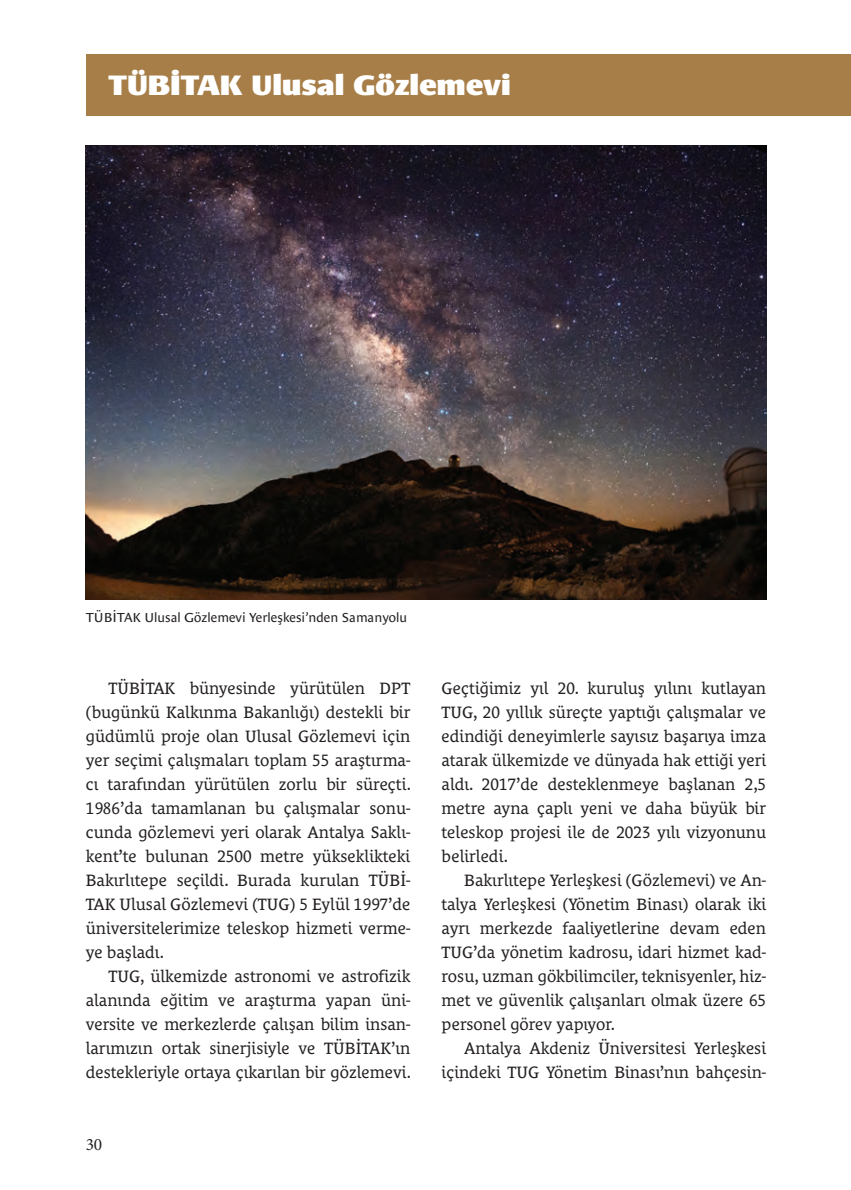
<style>
.page{position:relative;width:851px;height:1190px;background:#fff}
.page>*{position:absolute;margin:0;border:0;box-sizing:border-box;transform-origin:0 0}
.t1{font:900 28.8px "Le Monde Sans Pro";color:#fff}
.t2{font:17.4px "Minion Pro";color:#231f20}
.t3{font:16.8px/24px "Le Monde Courrier Pro";color:#231f20;text-align:justify}
.t4{font:13.4px "Le Monde Sans Pro";color:#231f20}
</style>
<div class="page">
<div style="left:86px;top:55px;width:765px;height:61px;background:#a77e47"></div>
<img style="left:86px;top:146px;width:680px;height:453px">
<h1 class="t1" style="left:108px;top:64px;width:404px">TÜBİTAK Ulusal Gözlemevi</h1>
<p class="t4" style="left:86px;top:607px;width:323px">TÜBİTAK Ulusal Gözlemevi Yerleşkesi’nden Samanyolu</p>
<p class="t3" style="left:86px;top:674px;width:327px;text-indent:23px">TÜBİTAK bünyesinde yürütülen DPT (bugünkü Kalkınma Bakanlığı) destekli bir güdümlü proje olan Ulusal Gözlemevi için yer seçimi çalışmaları toplam 55 araştırma&shy;cı tarafından yürütülen zorlu bir süreçti.<br>1986’da tamamlanan bu çalışmalar sonu&shy;cunda gözlemevi yeri olarak Antalya Saklı&shy;kent’te bulunan 2500 metre yükseklikteki Bakırlıtepe seçildi. Burada kurulan TÜBİ-TAK Ulusal Gözlemevi (TUG) 5 Eylül 1997’de üniversitelerimize teleskop hizmeti verme&shy;ye başladı.</p>
<p class="t3" style="left:86px;top:962px;width:327px;text-indent:23px">TUG, ülkemizde astronomi ve astrofizik alanında eğitim ve araştırma yapan üni&shy;versite ve merkezlerde çalışan bilim insan&shy;larımızın ortak sinerjisiyle ve TÜBİTAK’ın destekleriyle ortaya çıkarılan bir gözlemevi.</p>
<p class="t2" style="left:86px;top:1133px;width:18px">30</p>
<p class="t3" style="left:442px;top:674px;width:326px">Geçtiğimiz yıl 20. kuruluş yılını kutlayan TUG, 20 yıllık süreçte yaptığı çalışmalar ve edindiği deneyimlerle sayısız başarıya imza atarak ülkemizde ve dünyada hak ettiği yeri aldı. 2017’de desteklenmeye başlanan 2,5 metre ayna çaplı yeni ve daha büyük bir teleskop projesi ile de 2023 yılı vizyonunu belirledi.</p>
<p class="t3" style="left:442px;top:867px;width:326px;text-indent:23px">Bakırlıtepe Yerleşkesi (Gözlemevi) ve An&shy;talya Yerleşkesi (Yönetim Binası) olarak iki ayrı merkezde faaliyetlerine devam eden TUG’da yönetim kadrosu, idari hizmet kad&shy;rosu, uzman gökbilimciler, teknisyenler, hiz&shy;met ve güvenlik çalışanları olmak üzere 65 personel görev yapıyor.</p>
<p class="t3" style="left:442px;top:1034px;width:326px;text-align:right">Antalya Akdeniz Üniversitesi Yerleşkesi içindeki TUG Yönetim Binası’nın bahçesin-</p>
</div>
